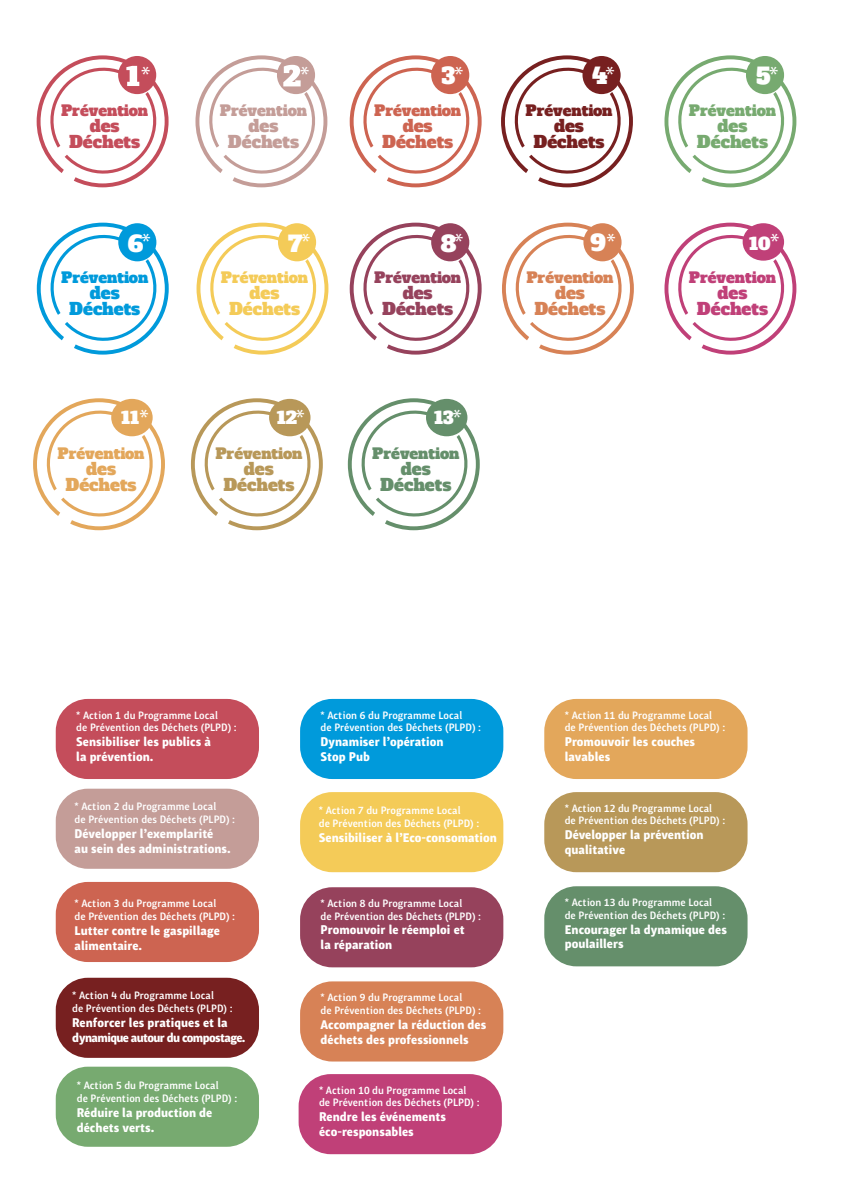
<style>
.page{position:relative;width:842px;height:1191px;background:#fff}
.page>*{position:absolute;margin:0;border:0;box-sizing:border-box;transform-origin:0 0}
.t1{font:22.3px "Alfa Slab One";color:#fff}
.t2{font:22.3px "Myriad Pro";color:#fff}
.t3{font:17px "Alfa Slab One";color:#fff}
.t4{font:16.8px/15.8px "Alfa Slab One";color:#c44d5b;text-align:center}
.t5{font:16.8px/15.8px "Alfa Slab One";color:#c49d98;text-align:center}
.t6{font:16.8px/15.8px "Alfa Slab One";color:#cd6451;text-align:center}
.t7{font:16.8px/15.8px "Alfa Slab One";color:#772020;text-align:center}
.t8{font:16.8px/15.8px "Alfa Slab One";color:#77aa70;text-align:center}
.t9{font:16.8px/15.8px "Alfa Slab One";color:#c04078;text-align:center}
.t10{font:16.8px/15.8px "Alfa Slab One";color:#e3a75b;text-align:center}
.t11{font:16.8px/15.8px "Alfa Slab One";color:#b89859;text-align:center}
.t12{font:16.8px/15.8px "Alfa Slab One";color:#658f6b;text-align:center}
.t13{font:16.8px/15.8px "Alfa Slab One";color:#d78256;text-align:center}
.t14{font:16.8px/15.8px "Alfa Slab One";color:#96425c;text-align:center}
.t15{font:16.8px/15.8px "Alfa Slab One";color:#f4cb58;text-align:center}
.t16{font:16.8px/15.8px "Alfa Slab One";color:#009adb;text-align:center}
.t17{font:14.9px "Alfa Slab One";color:#c44d5b}
.t18{font:14.9px "Alfa Slab One";color:#c49d98}
.t19{font:14.9px "Alfa Slab One";color:#cd6451}
.t20{font:14.9px "Alfa Slab One";color:#772020}
.t21{font:14.9px "Alfa Slab One";color:#77aa70}
.t22{font:14.9px "Alfa Slab One";color:#c04078}
.t23{font:14.9px "Alfa Slab One";color:#e3a75b}
.t24{font:14.9px "Alfa Slab One";color:#b89859}
.t25{font:14.9px "Alfa Slab One";color:#658f6b}
.t26{font:14.9px "Alfa Slab One";color:#d78256}
.t27{font:14.9px "Alfa Slab One";color:#96425c}
.t28{font:14.9px "Alfa Slab One";color:#f4cb58}
.t29{font:14.9px "Alfa Slab One";color:#009adb}
.t30{font:700 12.5px/15px "Chino ITC Pro";color:#fff}
.t31{font:700 12.5px/15px "Chino ITC Pro";letter-spacing:-.05em;color:#fff}
.t32{font:500 10.6px/12.7px "Chino ITC Pro";color:#fff}
.s1{font-family:"Myriad Pro"}
.s2{font-family:"Myriad Pro";font-size:22.3px}
</style>
<div class="page">
<svg style="left:195px;top:55px;width:132px;height:132px"></svg>
<svg style="left:37px;top:55px;width:132px;height:132px"></svg>
<svg style="left:350px;top:55px;width:132px;height:132px"></svg>
<div style="left:431px;top:56px;width:38px;height:38px;background:#cd6451;border-radius:50%"></div>
<svg style="left:501px;top:55px;width:132px;height:132px"></svg>
<div style="left:582px;top:56px;width:39px;height:38px;background:#772020;border-radius:50%"></div>
<svg style="left:664px;top:55px;width:132px;height:132px"></svg>
<div style="left:746px;top:56px;width:38px;height:38px;background:#77aa70;border-radius:50%"></div>
<svg style="left:664px;top:223px;width:132px;height:131px"></svg>
<div style="left:743px;top:223px;width:41px;height:38px;background:#c04078;border-radius:50%"></div>
<svg style="left:33px;top:398px;width:132px;height:132px"></svg>
<div style="left:111px;top:399px;width:42px;height:37px;background:#e3a75b;border-radius:50%"></div>
<svg style="left:191px;top:398px;width:132px;height:132px"></svg>
<div style="left:269px;top:399px;width:41px;height:37px;background:#b89859;border-radius:50%"></div>
<svg style="left:348px;top:398px;width:132px;height:132px"></svg>
<div style="left:426px;top:399px;width:41px;height:37px;background:#658f6b;border-radius:50%"></div>
<svg style="left:502px;top:223px;width:132px;height:131px"></svg>
<div style="left:583px;top:223px;width:38px;height:38px;background:#d78256;border-radius:50%"></div>
<svg style="left:350px;top:223px;width:132px;height:131px"></svg>
<div style="left:431px;top:223px;width:38px;height:38px;background:#96425c;border-radius:50%"></div>
<svg style="left:197px;top:223px;width:131px;height:131px"></svg>
<div style="left:278px;top:223px;width:38px;height:38px;background:#f4cb58;border-radius:50%"></div>
<svg style="left:37px;top:223px;width:132px;height:131px"></svg>
<div style="left:118px;top:223px;width:38px;height:38px;background:#009adb;border-radius:50%"></div>
<div style="left:56px;top:699px;width:203px;height:80px;background:#c44d5b;border-radius:32px"></div>
<div style="left:56px;top:788px;width:203px;height:80px;background:#c49d98;border-radius:32px"></div>
<div style="left:56px;top:882px;width:203px;height:80px;background:#cd6451;border-radius:32px"></div>
<div style="left:56px;top:977px;width:203px;height:80px;background:#772020;border-radius:32px"></div>
<div style="left:56px;top:1066px;width:203px;height:80px;background:#77aa70;border-radius:32px"></div>
<div style="left:300px;top:699px;width:203px;height:80px;background:#009adb;border-radius:32px"></div>
<div style="left:544px;top:699px;width:203px;height:80px;background:#e3a75b;border-radius:32px"></div>
<div style="left:544px;top:792px;width:203px;height:80px;background:#b89859;border-radius:32px"></div>
<div style="left:544px;top:886px;width:203px;height:80px;background:#658f6b;border-radius:32px"></div>
<div style="left:300px;top:792px;width:203px;height:80px;background:#f4cb58;border-radius:32px"></div>
<div style="left:300px;top:887px;width:203px;height:80px;background:#96425c;border-radius:32px"></div>
<div style="left:300px;top:981px;width:203px;height:80px;background:#d78256;border-radius:32px"></div>
<div style="left:299px;top:1074px;width:203px;height:80px;background:#c04078;border-radius:32px"></div>
<h1 class="t2" style="left:141px;top:61px;width:11px">*</h1>
<h1 class="t2" style="left:300px;top:61px;width:11px">*</h1>
<h3 class="t17" style="left:61px;top:100px;width:89px">Prévention</h3>
<h3 class="t4" style="left:69px;top:118px;width:73px">des<br>Déchets</h3>
<h3 class="t18" style="left:220px;top:100px;width:89px">Prévention</h3>
<h3 class="t5" style="left:228px;top:118px;width:73px">des<br>Déchets</h3>
<h1 class="t1" style="left:128px;top:228px;width:24px">6<span class="s1">*</span></h1>
<h1 class="t1" style="left:288px;top:228px;width:24px">7<span class="s1">*</span></h1>
<h3 class="t29" style="left:61px;top:268px;width:89px">Prévention</h3>
<h3 class="t16" style="left:69px;top:285px;width:73px">des<br>Déchets</h3>
<h3 class="t28" style="left:221px;top:268px;width:89px">Prévention</h3>
<h3 class="t15" style="left:229px;top:285px;width:73px">des<br>Déchets</h3>
<h2 class="t3" style="left:121px;top:406px;width:29px">11<span class="s2">*</span></h2>
<h2 class="t3" style="left:277px;top:406px;width:29px">12<span class="s2">*</span></h2>
<h3 class="t23" style="left:58px;top:443px;width:89px">Prévention</h3>
<h3 class="t10" style="left:66px;top:461px;width:73px">des<br>Déchets</h3>
<h3 class="t24" style="left:215px;top:443px;width:89px">Prévention</h3>
<h3 class="t11" style="left:223px;top:461px;width:73px">des<br>Déchets</h3>
<h1 class="t1" style="left:442px;top:61px;width:23px">3<span class="s1">*</span></h1>
<h3 class="t19" style="left:374px;top:100px;width:89px">Prévention</h3>
<h3 class="t6" style="left:382px;top:118px;width:73px">des<br>Déchets</h3>
<h1 class="t1" style="left:441px;top:228px;width:24px">8<span class="s1">*</span></h1>
<h3 class="t27" style="left:374px;top:268px;width:89px">Prévention</h3>
<h3 class="t14" style="left:382px;top:285px;width:73px">des<br>Déchets</h3>
<h2 class="t3" style="left:434px;top:406px;width:29px">13<span class="s2">*</span></h2>
<h3 class="t25" style="left:372px;top:443px;width:89px">Prévention</h3>
<h3 class="t12" style="left:380px;top:461px;width:73px">des<br>Déchets</h3>
<h1 class="t1" style="left:592px;top:61px;width:24px">4<span class="s1">*</span></h1>
<h3 class="t20" style="left:525px;top:100px;width:89px">Prévention</h3>
<h3 class="t7" style="left:533px;top:118px;width:73px">des<br>Déchets</h3>
<h1 class="t1" style="left:590px;top:228px;width:27px">9<span class="s1">*</span></h1>
<h3 class="t26" style="left:526px;top:268px;width:89px">Prévention</h3>
<h3 class="t13" style="left:534px;top:285px;width:73px">des<br>Déchets</h3>
<h1 class="t1" style="left:756px;top:61px;width:24px">5<span class="s1">*</span></h1>
<h3 class="t21" style="left:689px;top:100px;width:89px">Prévention</h3>
<h3 class="t8" style="left:697px;top:118px;width:73px">des<br>Déchets</h3>
<h2 class="t3" style="left:749px;top:233px;width:32px">10<span class="s2">*</span></h2>
<h3 class="t22" style="left:689px;top:268px;width:89px">Prévention</h3>
<h3 class="t9" style="left:697px;top:285px;width:73px">des<br>Déchets</h3>
<p class="t32" style="left:76px;top:708px;width:162px">* Action 1 du Programme Local<br>de Prévention des Déchets (PLPD) :</p>
<p class="t30" style="left:76px;top:734px;width:136px">Sensibiliser les publics à la prévention.</p>
<p class="t32" style="left:75px;top:799px;width:162px">* Action 2 du Programme Local<br>de Prévention des Déchets (PLPD) :</p>
<p class="t30" style="left:75px;top:825px;width:158px">Développer l’exemplarité<br>au sein des administrations.</p>
<p class="t32" style="left:75px;top:896px;width:162px">* Action 3 du Programme Local<br>de Prévention des Déchets (PLPD) :</p>
<p class="t30" style="left:75px;top:922px;width:147px">Lutter contre le gaspillage alimentaire.</p>
<p class="t32" style="left:72px;top:988px;width:162px">* Action 4 du Programme Local<br>de Prévention des Déchets (PLPD) :</p>
<p class="t31" style="left:72px;top:1014px;width:175px">Renforcer les pratiques et la dynamique autour du compostage.</p>
<p class="t32" style="left:77px;top:1079px;width:162px">* Action 5 du Programme Local<br>de Prévention des Déchets (PLPD) :</p>
<p class="t30" style="left:77px;top:1104px;width:137px">Réduire la production de déchets verts.</p>
<p class="t32" style="left:321px;top:708px;width:162px">* Action 6 du Programme Local<br>de Prévention des Déchets (PLPD) :</p>
<p class="t30" style="left:321px;top:734px;width:125px">Dynamiser l’opération<br>Stop Pub</p>
<p class="t32" style="left:319px;top:804px;width:162px">* Action 7 du Programme Local<br>de Prévention des Déchets (PLPD) :</p>
<p class="t30" style="left:319px;top:830px;width:180px">Sensibiliser à l’Eco-consomation</p>
<p class="t32" style="left:321px;top:896px;width:162px">* Action 8 du Programme Local<br>de Prévention des Déchets (PLPD) :</p>
<p class="t30" style="left:321px;top:922px;width:146px">Promouvoir le réemploi et la réparation</p>
<p class="t32" style="left:321px;top:990px;width:162px">* Action 9 du Programme Local<br>de Prévention des Déchets (PLPD) :</p>
<p class="t30" style="left:321px;top:1016px;width:167px">Accompagner la réduction des déchets des professionnels</p>
<p class="t32" style="left:319px;top:1083px;width:162px">* Action 10 du Programme Local de Prévention des Déchets (PLPD) :</p>
<p class="t30" style="left:319px;top:1109px;width:129px">Rendre les événements éco-responsables</p>
<p class="t32" style="left:565px;top:708px;width:162px">* Action 11 du Programme Local de Prévention des Déchets (PLPD) :</p>
<p class="t30" style="left:565px;top:734px;width:132px">Promouvoir les couches lavables</p>
<p class="t32" style="left:565px;top:801px;width:162px">* Action 12 du Programme Local de Prévention des Déchets (PLPD) :</p>
<p class="t30" style="left:565px;top:827px;width:140px">Développer la prévention qualitative</p>
<p class="t32" style="left:565px;top:895px;width:162px">* Action 13 du Programme Local de Prévention des Déchets (PLPD) :</p>
<p class="t30" style="left:565px;top:921px;width:164px">Encourager la dynamique des poulaillers</p>
</div>
